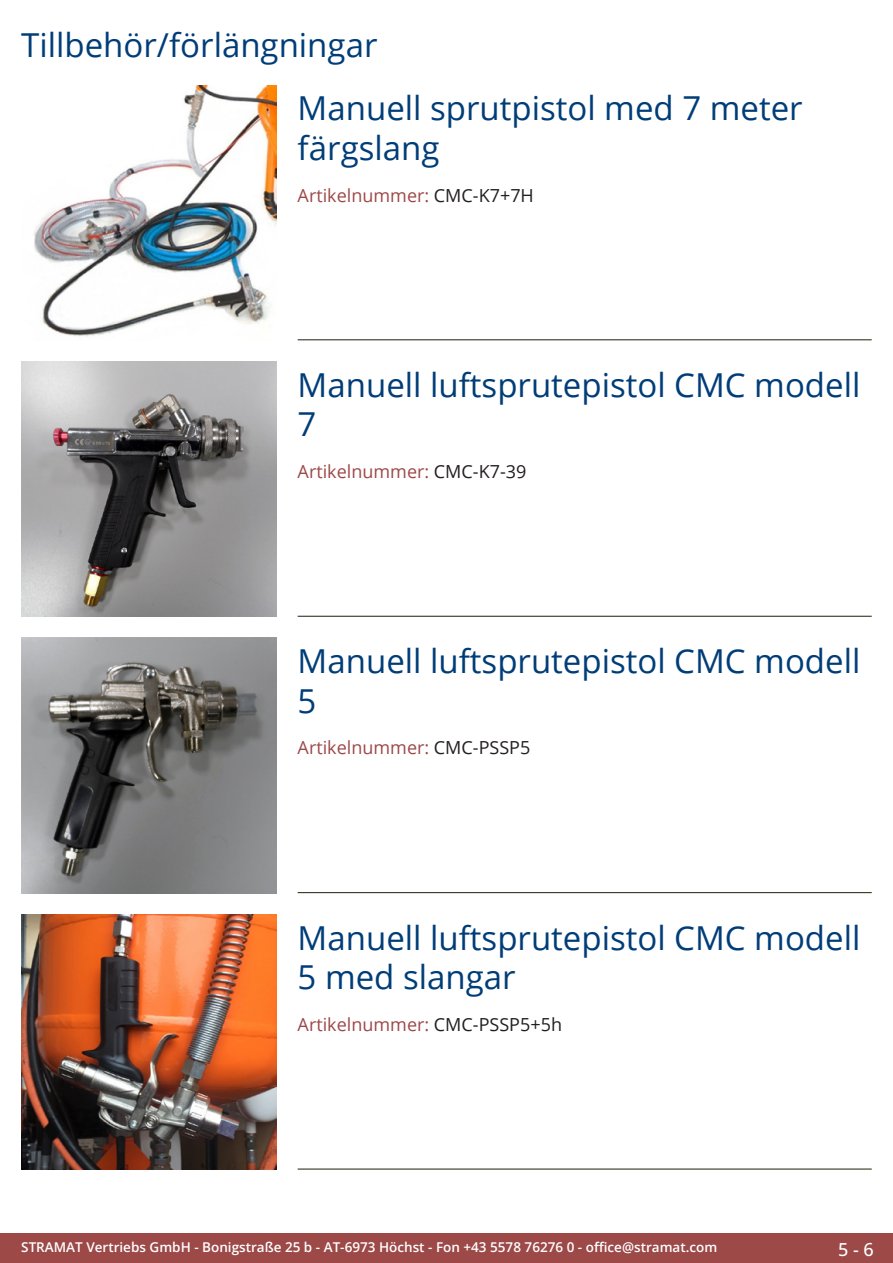
<style>
.page{position:relative;width:893px;height:1263px;background:#fff}
.page>*{position:absolute;margin:0;border:0;box-sizing:border-box;transform-origin:0 0}
.Produkttitel{font:33px/39.6px "Open Sans";color:#003d78}
.RastTitel{font:33px "Open Sans";color:#003d78}
.TechDaten_Überschrif{font:18px "Open Sans";color:#9c4948}
.t1{font:500 18px "Open Sans";color:#fff}
.t2{font:600 13.5px "Open Sans";color:#fff}
.s1{color:#231f20}
</style>
<div class="page">
<div style="left:0;top:1233px;width:893px;height:30px;background:#9c4948"></div>
<hr style="left:298px;top:340px;width:574px;height:1px;background:#201d08">
<hr style="left:298px;top:616px;width:574px;height:1px;background:#201d08">
<hr style="left:298px;top:892px;width:574px;height:1px;background:#201d08">
<hr style="left:298px;top:1169px;width:574px;height:1px;background:#201d08">
<img style="left:33px;top:85px;width:243px;height:252px">
<img style="left:21px;top:361px;width:255px;height:256px">
<img style="left:21px;top:638px;width:255px;height:255px">
<img style="left:21px;top:914px;width:255px;height:255px">
<p class="RastTitel" style="left:21px;top:22px;width:358px">Tillbehör/förlängningar</p>
<p class="Produkttitel" style="left:298px;top:88px;width:506px">Manuell sprutpistol med 7 meter färgslang</p>
<p class="TechDaten_Überschrif" style="left:298px;top:183px;width:238px">Artikelnummer: <span class="s1">CMC-K7+7H</span></p>
<p class="Produkttitel" style="left:298px;top:364px;width:564px">Manuell luftsprutepistol CMC modell<br>7</p>
<p class="TechDaten_Überschrif" style="left:298px;top:459px;width:230px">Artikelnummer: <span class="s1">CMC-K7-39</span></p>
<p class="Produkttitel" style="left:298px;top:640px;width:564px">Manuell luftsprutepistol CMC modell<br>5</p>
<p class="TechDaten_Überschrif" style="left:298px;top:735px;width:234px">Artikelnummer: <span class="s1">CMC-PSSP5</span></p>
<p class="Produkttitel" style="left:298px;top:917px;width:564px">Manuell luftsprutepistol CMC modell<br>5 med slangar</p>
<p class="TechDaten_Überschrif" style="left:298px;top:1012px;width:266px">Artikelnummer: <span class="s1">CMC-PSSP5+5h</span></p>
<p class="t2" style="left:21px;top:1238px;width:698px">STRAMAT Vertriebs GmbH - Bonigstraße 25 b - AT-6973 Höchst - Fon +43 5578 76276 0 - office@stramat.com</p>
<p class="t1" style="left:838px;top:1237px;width:37px">5 - 6</p>
</div>
